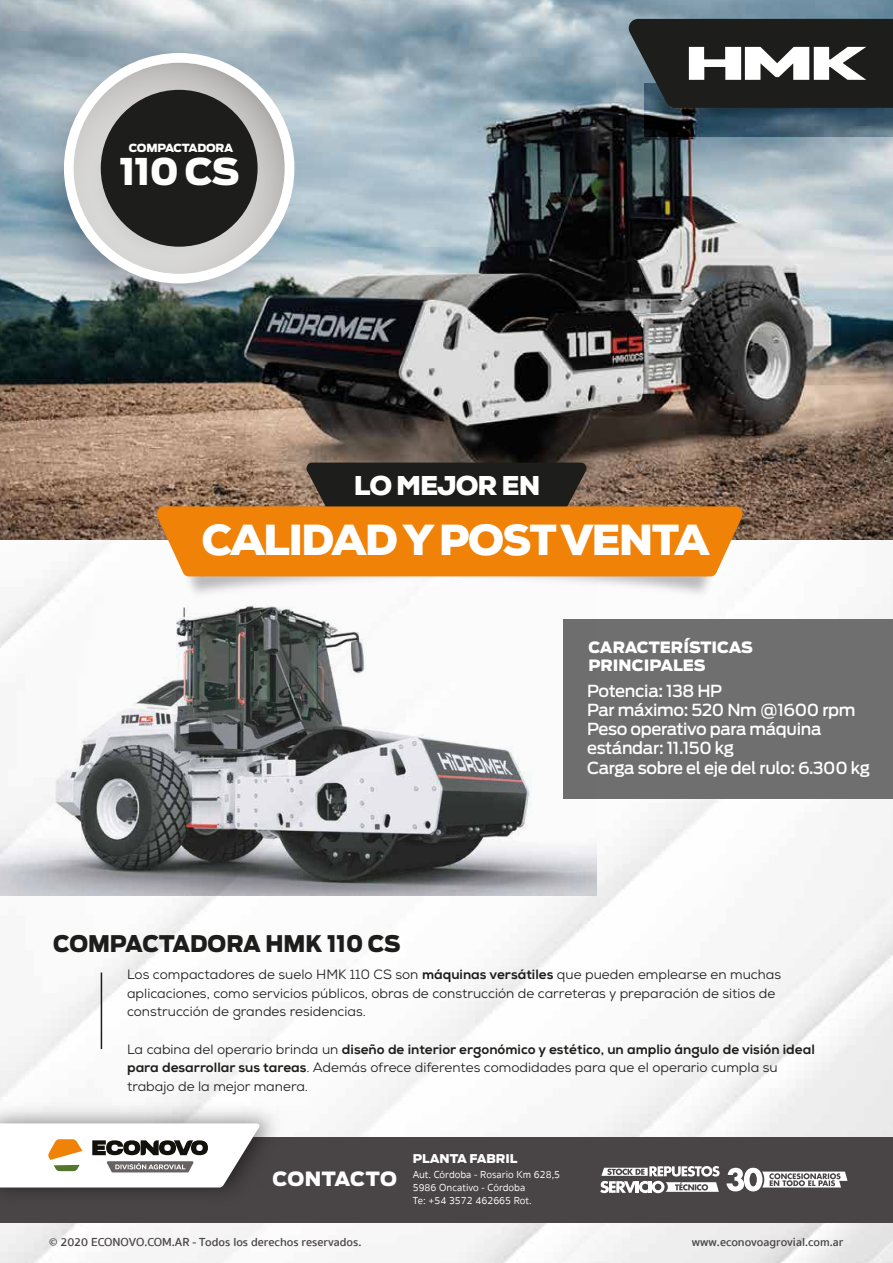
<style>
.page{position:relative;width:893px;height:1263px;background:#fff}
.page>*{position:absolute;margin:0;border:0;box-sizing:border-box;transform-origin:0 0}
.t1{font:900 43.35px "Nexa";letter-spacing:-.04em;color:#fff}
.t2{font:900 36.6px "Antenna";color:#fff}
.t3{font:900 27.15px "Nexa";letter-spacing:-.04em;color:#fff}
.t4{font:900 22.8px "Antenna";color:#1d1d1b;scale:.95 1}
.t5{font:900 19.5px "Antenna";letter-spacing:.015em;color:#fff}
.t6{font:500 16.5px/19.4px "Antenna";letter-spacing:-.02em;color:#fff}
.t7{font:900 15.45px/18px "Antenna";color:#fff}
.t8{font:13.5px/18.6px "Nexa";color:#1d1d1b}
.t9{font:600 12px "Sukhumvit Set";color:#494445}
.t10{font:900 12px "Antenna";color:#fff}
.t11{font:900 11.1px "Antenna";letter-spacing:-.03em;color:#fff}
.t12{font:10.5px/12.8px "Sukhumvit Set Text";color:#fff}
.s1{font-weight:800}
</style>
<div class="page">
<img style="left:0;top:539px;width:893px;height:724px">
<div style="left:0;top:1137px;width:893px;height:85px;background:#494445"></div>
<img style="left:0;top:1067px;width:320px;height:173px">
<svg style="left:0;top:1123px;width:260px;height:64px"></svg>
<svg style="left:600px;top:1166px;width:120px;height:27px"></svg>
<svg style="left:726px;top:1168px;width:121px;height:23px"></svg>
<img style="left:0;top:0;width:893px;height:539px">
<img style="left:645px;top:108px;width:248px;height:28px">
<svg style="left:627px;top:19px;width:266px;height:89px"></svg>
<img style="left:491px;top:577px;width:230px;height:25px">
<img style="left:178px;top:577px;width:313px;height:5px">
<svg style="left:155px;top:463px;width:589px;height:114px"></svg>
<hr style="left:101px;top:972px;width:1px;height:77px;background:#1d1d1b">
<svg style="left:12px;top:39px;width:296px;height:297px"></svg>
<div style="left:64px;top:53px;width:230px;height:230px;background:#fff;border-radius:50%"></div>
<svg style="left:74px;top:63px;width:211px;height:211px"></svg>
<div style="left:86px;top:103px;width:159px;height:159px;background:#d6d6d5;border-radius:50%"></div>
<div style="left:101px;top:90px;width:157px;height:157px;background:#1d1d1b;border-radius:50%"></div>
<div style="left:563px;top:619px;width:330px;height:179px;background:#706f6f"></div>
<img style="left:0;top:582px;width:596px;height:313px">
<p class="t11" style="left:129px;top:141px;width:106px">COMPACTADORA</p>
<h2 class="t2" style="left:119px;top:150px;width:122px">110 CS</h2>
<h3 class="t3" style="left:354px;top:468px;width:188px">LO MEJOR EN</h3>
<h1 class="t1" style="left:201px;top:512px;width:510px">CALIDAD Y POST VENTA</h1>
<h3 class="t4" style="left:53px;top:930px;width:367px">COMPACTADORA HMK 110 CS</h3>
<p class="t7" style="left:588px;top:639px;width:166px">CARACTERÍSTICAS<br>PRINCIPALES</p>
<p class="t6" style="left:587px;top:681px;width:284px">Potencia: 138 HP<br>Par máximo: 520 Nm @1600 rpm<br>Peso operativo para máquina estándar: 11.150 kg<br>Carga sobre el eje del rulo: 6.300 kg</p>
<p class="t8" style="left:127px;top:965px;width:656px">Los compactadores de suelo HMK 110 CS son <span class="s1">máquinas versátiles</span> que pueden emplearse en muchas aplicaciones, como servicios públicos, obras de construcción de carreteras y preparación de sitios de construcción de grandes residencias.</p>
<p class="t8" style="left:127px;top:1039px;width:689px">La cabina del operario brinda un <span class="s1">diseño de interior ergonómico y estético, un amplio ángulo de visión ideal para desarrollar sus tareas</span>. Además ofrece diferentes comodidades para que el operario cumpla su trabajo de la mejor manera.</p>
<h3 class="t5" style="left:272px;top:1167px;width:126px">CONTACTO</h3>
<p class="t10" style="left:413px;top:1152px;width:106px">PLANTA FABRIL</p>
<p class="t12" style="left:413px;top:1168px;width:149px">Aut. Córdoba - Rosario Km 628,5<br>5986 Oncativo - Córdoba<br>Te: +54 3572 462665 Rot.</p>
<p class="t9" style="left:49px;top:1233px;width:314px">© 2020 ECONOVO.COM.AR - Todos los derechos reservados.</p>
<p class="t9" style="left:692px;top:1233px;width:153px">www.econovoagrovial.com.ar</p>
</div>
